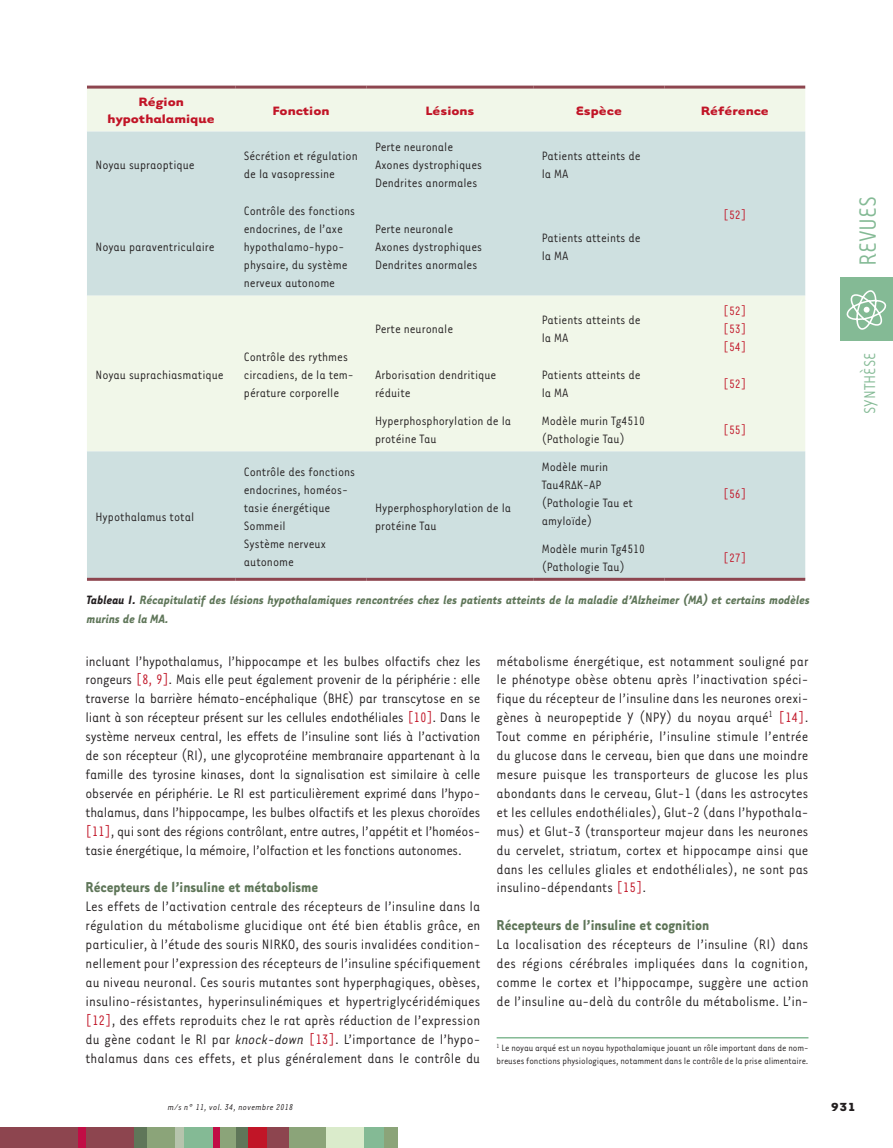
<style>
.page{position:relative;width:893px;height:1148px;background:#fff}
.page>*{position:absolute;margin:0;border:0;box-sizing:border-box;transform-origin:0 0}
.t1{font:27px "Tarzana Narrow";color:#84ba95}
.t2{font:18px "Tarzana Narrow";color:#84ba95}
.t3{font:700 16.5px "Tarzana Narrow";color:#5f7659}
.t4{font:15.75px/18.9px "Tarzana Narrow";color:#231f20;text-align:justify}
.t5{font:13.95px/18px "Tarzana Narrow";color:#231f20}
.t6{font:italic 700 13.95px/18.9px "Tarzana Narrow";color:#5f7659}
.t7{font:700 13.95px/16.8px "Tarzana Wide";color:#c11527;text-align:center}
.t8{font:13.95px/18px "Tarzana Narrow";color:#c11527;text-align:justify}
.t9{font:700 13.5px "Tarzana Wide";color:#231f20}
.t10{font:10.5px/12.6px "Tarzana Narrow";letter-spacing:-.01em;color:#231f20}
.t11{font:italic 9.75px "Tarzana Narrow";letter-spacing:.025em;color:#231f20}
.s1{color:#231f20}
.s2{color:#c11527}
.s3{font-style:italic}
</style>
<div class="page">
<div style="left:840px;top:277px;width:53px;height:64px;background:#84ba95"></div>
<svg style="left:847px;top:290px;width:39px;height:40px"></svg>
<div style="left:1px;top:1127px;width:134px;height:21px;background:#8d454f"></div>
<div style="left:235px;top:1127px;width:14px;height:21px;background:#5f7659"></div>
<div style="left:79px;top:1127px;width:7px;height:21px;background:#c10d45"></div>
<div style="left:134px;top:1127px;width:22px;height:21px;background:#5f7659"></div>
<div style="left:147px;top:1127px;width:30px;height:21px;background:#8ba479"></div>
<div style="left:176px;top:1127px;width:8px;height:21px;background:#b6c4ad"></div>
<div style="left:184px;top:1127px;width:29px;height:21px;background:#84ba95"></div>
<div style="left:218px;top:1127px;width:18px;height:21px;background:#8ba479"></div>
<div style="left:213px;top:1127px;width:6px;height:21px;background:#c10d45"></div>
<div style="left:249px;top:1127px;width:27px;height:21px;background:#c11527"></div>
<div style="left:287px;top:1127px;width:39px;height:21px;background:#8ba479"></div>
<div style="left:267px;top:1127px;width:21px;height:21px;background:#8d454f"></div>
<div style="left:326px;top:1127px;width:39px;height:21px;background:#daebcb"></div>
<div style="left:365px;top:1127px;width:20px;height:21px;background:#84ba95"></div>
<div style="left:384px;top:1127px;width:14px;height:21px;background:#8ba479"></div>
<hr style="left:497px;top:1037px;width:311px;height:1px;background:#84ba95">
<div style="left:87px;top:89px;width:718px;height:42px;background:#f1f7e9"></div>
<svg style="left:87px;top:131px;width:718px;height:447px;background:#dae7e3"></svg>
<hr style="left:87px;top:86px;width:148px;height:3px;background:#8d454f">
<hr style="left:235px;top:86px;width:131px;height:3px;background:#8d454f">
<hr style="left:366px;top:86px;width:167px;height:3px;background:#8d454f">
<hr style="left:533px;top:86px;width:131px;height:3px;background:#8d454f">
<hr style="left:664px;top:86px;width:141px;height:3px;background:#8d454f">
<hr style="left:533px;top:578px;width:131px;height:3px;background:#8d454f">
<hr style="left:664px;top:578px;width:141px;height:3px;background:#8d454f">
<hr style="left:87px;top:578px;width:148px;height:3px;background:#8d454f">
<hr style="left:235px;top:578px;width:131px;height:3px;background:#8d454f">
<hr style="left:366px;top:578px;width:167px;height:3px;background:#8d454f">
<p class="t7" style="left:108px;top:93px;width:109px">Région hypothalamique</p>
<p class="t7" style="left:272px;top:101px;width:59px">Fonction</p>
<p class="t7" style="left:425px;top:101px;width:50px">Lésions</p>
<p class="t7" style="left:576px;top:101px;width:48px">Espèce</p>
<p class="t7" style="left:701px;top:101px;width:70px">Référence</p>
<p class="t5" style="left:95px;top:155px;width:101px">Noyau supraoptique</p>
<p class="t5" style="left:244px;top:146px;width:115px">Sécrétion et régulation de la vasopressine</p>
<p class="t5" style="left:375px;top:137px;width:109px">Perte neuronale<br>Axones dystrophiques<br>Dendrites anormales</p>
<p class="t5" style="left:542px;top:146px;width:100px">Patients atteints de la MA</p>
<p class="t8" style="left:723px;top:205px;width:25px">[52]</p>
<p class="t5" style="left:95px;top:237px;width:121px">Noyau paraventriculaire</p>
<p class="t5" style="left:244px;top:201px;width:113px">Contrôle des fonctions endocrines, de l’axe hypothalamo-hypo&shy;physaire, du système nerveux autonome</p>
<p class="t5" style="left:375px;top:219px;width:109px">Perte neuronale<br>Axones dystrophiques<br>Dendrites anormales</p>
<p class="t5" style="left:542px;top:228px;width:100px">Patients atteints de la MA</p>
<p class="t5" style="left:95px;top:365px;width:130px">Noyau suprachiasmatique</p>
<p class="t5" style="left:244px;top:347px;width:111px">Contrôle des rythmes circadiens, de la tem&shy;pérature corporelle</p>
<p class="t5" style="left:375px;top:319px;width:80px">Perte neuronale</p>
<p class="t5" style="left:542px;top:310px;width:100px">Patients atteints de la MA</p>
<p class="t8" style="left:723px;top:301px;width:25px">[52] [53] [54]</p>
<p class="t5" style="left:375px;top:365px;width:123px">Arborisation dendritique réduite</p>
<p class="t5" style="left:542px;top:365px;width:100px">Patients atteints de la MA</p>
<p class="t8" style="left:723px;top:374px;width:25px">[52]</p>
<p class="t5" style="left:375px;top:411px;width:138px">Hyperphosphorylation de la protéine Tau</p>
<p class="t5" style="left:542px;top:411px;width:105px">Modèle murin Tg4510 (Pathologie Tau)</p>
<p class="t8" style="left:723px;top:420px;width:25px">[55]</p>
<p class="t5" style="left:542px;top:457px;width:93px">Modèle murin<br>Tau4RΔK-AP (Pathologie Tau et amyloïde)</p>
<p class="t5" style="left:244px;top:462px;width:113px">Contrôle des fonctions endocrines, homéos&shy;tasie énergétique<br>Sommeil<br>Système nerveux autonome</p>
<p class="t8" style="left:723px;top:484px;width:25px">[56]</p>
<p class="t5" style="left:375px;top:498px;width:138px">Hyperphosphorylation de la protéine Tau</p>
<p class="t5" style="left:95px;top:507px;width:100px">Hypothalamus total</p>
<p class="t5" style="left:542px;top:539px;width:105px">Modèle murin Tg4510 (Pathologie Tau)</p>
<p class="t8" style="left:723px;top:548px;width:25px">[27]</p>
<p class="t6" style="left:87px;top:589px;width:724px"><span class="s1">Tableau I.</span> Récapitulatif des lésions hypothalamiques rencontrées chez les patients atteints de la maladie d’Alzheimer (MA) et certains modèles murins de la MA.</p>
<p class="t4" style="left:86px;top:650px;width:397px">incluant l’hypothalamus, l’hippocampe et les bulbes olfactifs chez les rongeurs <span class="s2">[8, 9]</span>. Mais elle peut également provenir de la périphérie : elle traverse la barrière hémato-encéphalique (BHE) par transcytose en se liant à son récepteur présent sur les cellules endothéliales <span class="s2">[10]</span>. Dans le système nerveux central, les effets de l’insuline sont liés à l’activation de son récepteur (RI), une glycoprotéine membranaire appartenant à la famille des tyrosine kinases, dont la signalisation est similaire à celle observée en périphérie. Le RI est particulièrement exprimé dans l’hypo&shy;thalamus, dans l’hippocampe, les bulbes olfactifs et les plexus choroïdes <span class="s2">[11]</span>, qui sont des régions contrôlant, entre autres, l’appétit et l’homéos&shy;tasie énergétique, la mémoire, l’olfaction et les fonctions autonomes.</p>
<p class="t3" style="left:86px;top:877px;width:234px">Récepteurs de l’insuline et métabolisme</p>
<p class="t4" style="left:86px;top:896px;width:396px">Les effets de l’activation centrale des récepteurs de l’insuline dans la régulation du métabolisme glucidique ont été bien établis grâce, en particulier, à l’étude des souris NIRKO, des souris invalidées condition&shy;nellement pour l’expression des récepteurs de l’insuline spécifiquement au niveau neuronal. Ces souris mutantes sont hyperphagiques, obèses, insulino-résistantes, hyperinsulinémiques et hypertriglycéridémiques <span class="s2">[12]</span>, des effets reproduits chez le rat après réduction de l’expression du gène codant le RI par <span class="s3">knock-down</span> <span class="s2">[13]</span>. L’importance de l’hypo&shy;thalamus dans ces effets, et plus généralement dans le contrôle du</p>
<p class="t4" style="left:497px;top:650px;width:313px">métabolisme énergétique, est notamment souligné par le phénotype obèse obtenu après l’inactivation spéci&shy;fique du récepteur de l’insuline dans les neurones orexi&shy;gènes à neuropeptide Y (NPY) du noyau arqué<sup>1</sup> <span class="s2">[14]</span>.<br>Tout comme en périphérie, l’insuline stimule l’entrée du glucose dans le cerveau, bien que dans une moindre mesure puisque les transporteurs de glucose les plus abondants dans le cerveau, Glut-1 (dans les astrocytes et les cellules endothéliales), Glut-2 (dans l’hypothala&shy;mus) et Glut-3 (transporteur majeur dans les neurones du cervelet, striatum, cortex et hippocampe ainsi que dans les cellules gliales et endothéliales), ne sont pas insulino-dépendants <span class="s2">[15]</span>.</p>
<p class="t3" style="left:497px;top:915px;width:214px">Récepteurs de l’insuline et cognition</p>
<p class="t4" style="left:497px;top:934px;width:313px">La localisation des récepteurs de l’insuline (RI) dans des régions cérébrales impliquées dans la cognition, comme le cortex et l’hippocampe, suggère une action de l’insuline au-delà du contrôle du métabolisme. L’in-</p>
<p class="t10" style="left:497px;top:1041px;width:313px"><sup>1</sup> Le noyau arqué est un noyau hypothalamique jouant un rôle important dans de nom&shy;breuses fonctions physiologiques, notamment dans le contrôle de la prise alimentaire.</p>
<h1 class="t1" style="left:851px;top:266px;width:71px;rotate:-90deg">REVUES</h1>
<p class="t2" style="left:859px;top:413px;width:62px;rotate:-90deg">SYNTHÈSE</p>
<p class="t11" style="left:168px;top:1101px;width:127px">m/s n° 11, vol. 34, novembre 2018</p>
<p class="t9" style="left:831px;top:1097px;width:26px">931</p>
</div>
